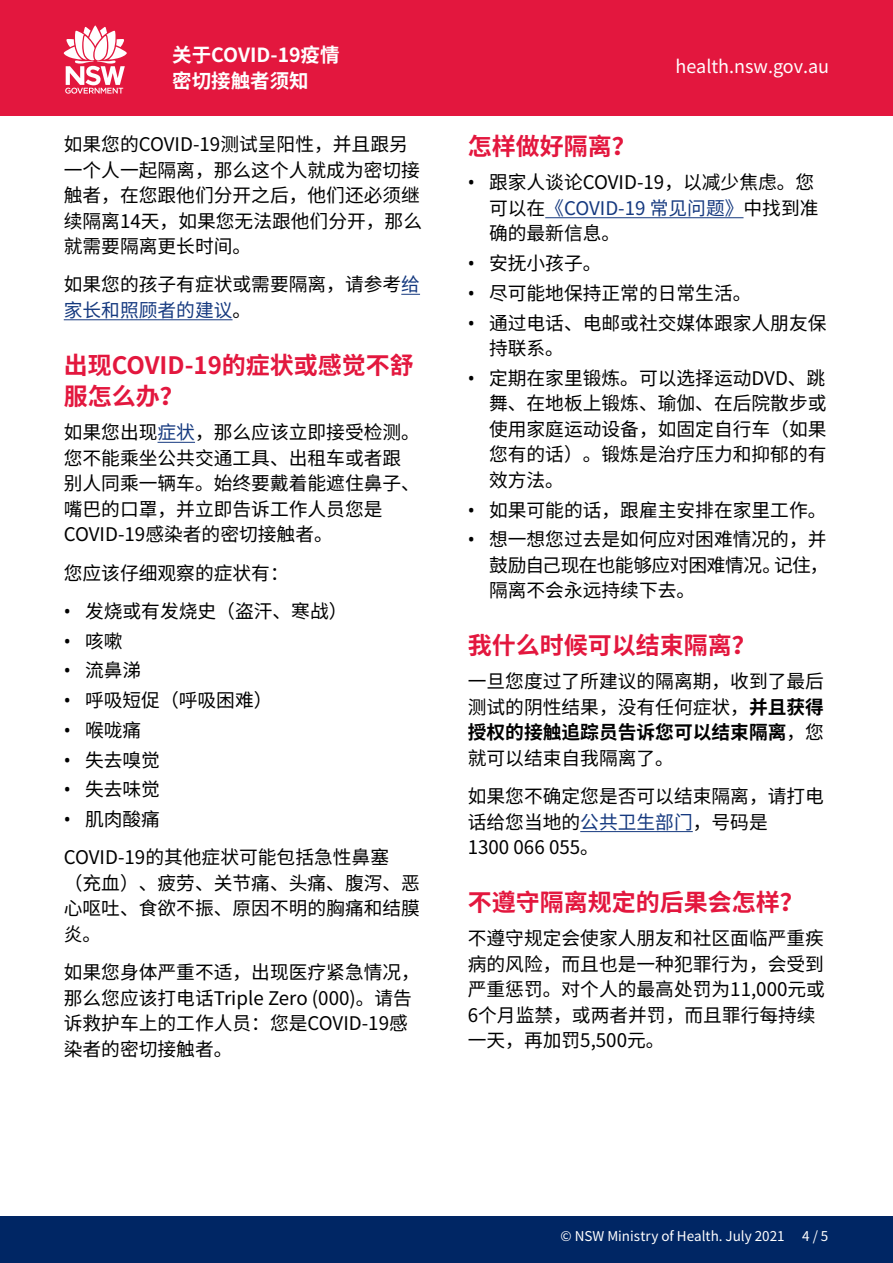
<style>
.page{position:relative;width:893px;height:1263px;background:#fff}
.page>*{position:absolute;margin:0;border:0;box-sizing:border-box;transform-origin:0 0}
._1_0_Heading_1{font:700 24px/31.5px "Noto Sans CJ Ksc";color:#e3173e}
.t1{font:700 19.5px/26.1px "Noto Sans CJ Ksc";color:#fff}
._3_0_Body{font:18.75px/25.5px "Noto Sans CJ Ksc";color:#000}
.t2{font:18px "Noto Sans CJ Ksc";color:#fff}
.t3{font:13.5px "Noto Sans CJ Ksc";color:#fff}
.s1{color:#15397f}
.s2{font-family:"Noto Sans"}
.s3{font-weight:700}
</style>
<div class="page">
<div style="left:0;top:1216px;width:893px;height:47px;background:#002664"></div>
<div style="left:0;top:0;width:893px;height:116px;background:#e3173e"></div>
<svg style="left:64px;top:26px;width:63px;height:68px"></svg>
<svg style="left:401px;top:294px;width:19px;height:1px"></svg>
<hr style="left:64px;top:319px;width:169px;height:1px;background:#15397f">
<hr style="left:158px;top:442px;width:37px;height:1px;background:#15397f">
<hr style="left:545px;top:217px;width:198px;height:1px;background:#15397f">
<hr style="left:580px;top:831px;width:113px;height:1px;background:#15397f">
<p class="t1" style="left:172px;top:43px;width:169px">关于COVID-19疫情密切接触者须知</p>
<p class="_3_0_Body" style="left:64px;top:132px;width:360px">如果您的COVID-19测试呈阳性，并且跟另一个人一起隔离，那么这个人就成为密切接触者，在您跟他们分开之后，他们还必须继续隔离14天，如果您无法跟他们分开，那么就需要隔离更长时间。</p>
<p class="_3_0_Body" style="left:64px;top:272px;width:358px">如果您的孩子有症状或需要隔离，请参考<span class="s1">给家长和照顾者的建议</span>。</p>
<p class="_1_0_Heading_1" style="left:64px;top:350px;width:352px">出现COVID-19的症状或感觉不舒服怎么办？</p>
<p class="_3_0_Body" style="left:64px;top:420px;width:358px">如果您出现<span class="s1">症状</span>，那么应该立即接受检测。您不能乘坐公共交通工具、出租车或者跟别人同乘一辆车。始终要戴着能遮住鼻子、嘴巴的口罩，并立即告诉工作人员您是<br>COVID-19感染者的密切接触者。</p>
<p class="_3_0_Body" style="left:64px;top:560px;width:226px">您应该仔细观察的症状有：</p>
<p class="_3_0_Body" style="left:64px;top:599px;width:285px"><span class="s2">•</span> 发烧或有发烧史（盗汗、寒战）</p>
<p class="_3_0_Body" style="left:64px;top:628px;width:60px"><span class="s2">•</span> 咳嗽</p>
<p class="_3_0_Body" style="left:64px;top:658px;width:79px"><span class="s2">•</span> 流鼻涕</p>
<p class="_3_0_Body" style="left:64px;top:688px;width:210px"><span class="s2">•</span> 呼吸短促（呼吸困难）</p>
<p class="_3_0_Body" style="left:64px;top:718px;width:79px"><span class="s2">•</span> 喉咙痛</p>
<p class="_3_0_Body" style="left:64px;top:747px;width:98px"><span class="s2">•</span> 失去嗅觉</p>
<p class="_3_0_Body" style="left:64px;top:777px;width:98px"><span class="s2">•</span> 失去味觉</p>
<p class="_3_0_Body" style="left:64px;top:807px;width:98px"><span class="s2">•</span> 肌肉酸痛</p>
<p class="_3_0_Body" style="left:64px;top:845px;width:358px">COVID-19的其他症状可能包括急性鼻塞<br>（充血）、疲劳、关节痛、头痛、腹泻、恶心呕吐、食欲不振、原因不明的胸痛和结膜炎。</p>
<p class="_3_0_Body" style="left:64px;top:960px;width:358px">如果您身体严重不适，出现医疗紧急情况，那么您应该打电话Triple Zero (000)。请告诉救护车上的工作人员：您是COVID-19感染者的密切接触者。</p>
<p class="t2" style="left:676px;top:56px;width:155px">health.nsw.gov.au</p>
<p class="_1_0_Heading_1" style="left:468px;top:131px;width:169px">怎样做好隔离？</p>
<p class="_3_0_Body" style="left:489px;top:170px;width:331px;text-indent:-21px"><span class="s2">•</span> 跟家人谈论COVID-19，以减少焦虑。您可以在<span class="s1">《COVID-19 常见问题》</span>中找到准确的最新信息。</p>
<p class="_3_0_Body" style="left:468px;top:251px;width:135px"><span class="s2">•</span> 安抚小孩子。</p>
<p class="_3_0_Body" style="left:468px;top:281px;width:285px"><span class="s2">•</span> 尽可能地保持正常的日常生活。</p>
<p class="_3_0_Body" style="left:489px;top:310px;width:339px;text-indent:-21px"><span class="s2">•</span> 通过电话、电邮或社交媒体跟家人朋友保持联系。</p>
<p class="_3_0_Body" style="left:489px;top:366px;width:339px;text-align:justify;text-indent:-21px"><span class="s2">•</span> 定期在家里锻炼。可以选择运动DVD、跳舞、在地板上锻炼、瑜伽、在后院散步或使用家庭运动设备，如固定自行车（如果您有的话）。锻炼是治疗压力和抑郁的有效方法。</p>
<p class="_3_0_Body" style="left:468px;top:497px;width:360px"><span class="s2">•</span> 如果可能的话，跟雇主安排在家里工作。</p>
<p class="_3_0_Body" style="left:489px;top:527px;width:341px;text-align:justify;text-indent:-21px"><span class="s2">•</span> 想一想您过去是如何应对困难情况的，并鼓励自己现在也能够应对困难情况。记住，隔离不会永远持续下去。</p>
<p class="_1_0_Heading_1" style="left:468px;top:630px;width:289px">我什么时候可以结束隔离？</p>
<p class="_3_0_Body" style="left:468px;top:669px;width:358px;text-align:justify">一旦您度过了所建议的隔离期，收到了最后测试的阴性结果，没有任何症状，<span class="s3">并且获得授权的接触追踪员告诉您可以结束隔离</span>，您就可以结束自我隔离了。</p>
<p class="_3_0_Body" style="left:468px;top:784px;width:358px">如果您不确定您是否可以结束隔离，请打电话给您当地的<span class="s1">公共卫生部门</span>，号码是<br>1300 066 055。</p>
<p class="_1_0_Heading_1" style="left:468px;top:887px;width:338px">不遵守隔离规定的后果会怎样？</p>
<p class="_3_0_Body" style="left:468px;top:926px;width:359px">不遵守规定会使家人朋友和社区面临严重疾病的风险，而且也是一种犯罪行为，会受到严重惩罚。对个人的最高处罚为11,000元或<br>6个月监禁，或两者并罚，而且罪行每持续一天，再加罚5,500元。</p>
<p class="t3" style="left:561px;top:1228px;width:226px">© NSW Ministry of Health. July 2021</p>
<p class="t3" style="left:802px;top:1228px;width:28px">4 / 5</p>
</div>
